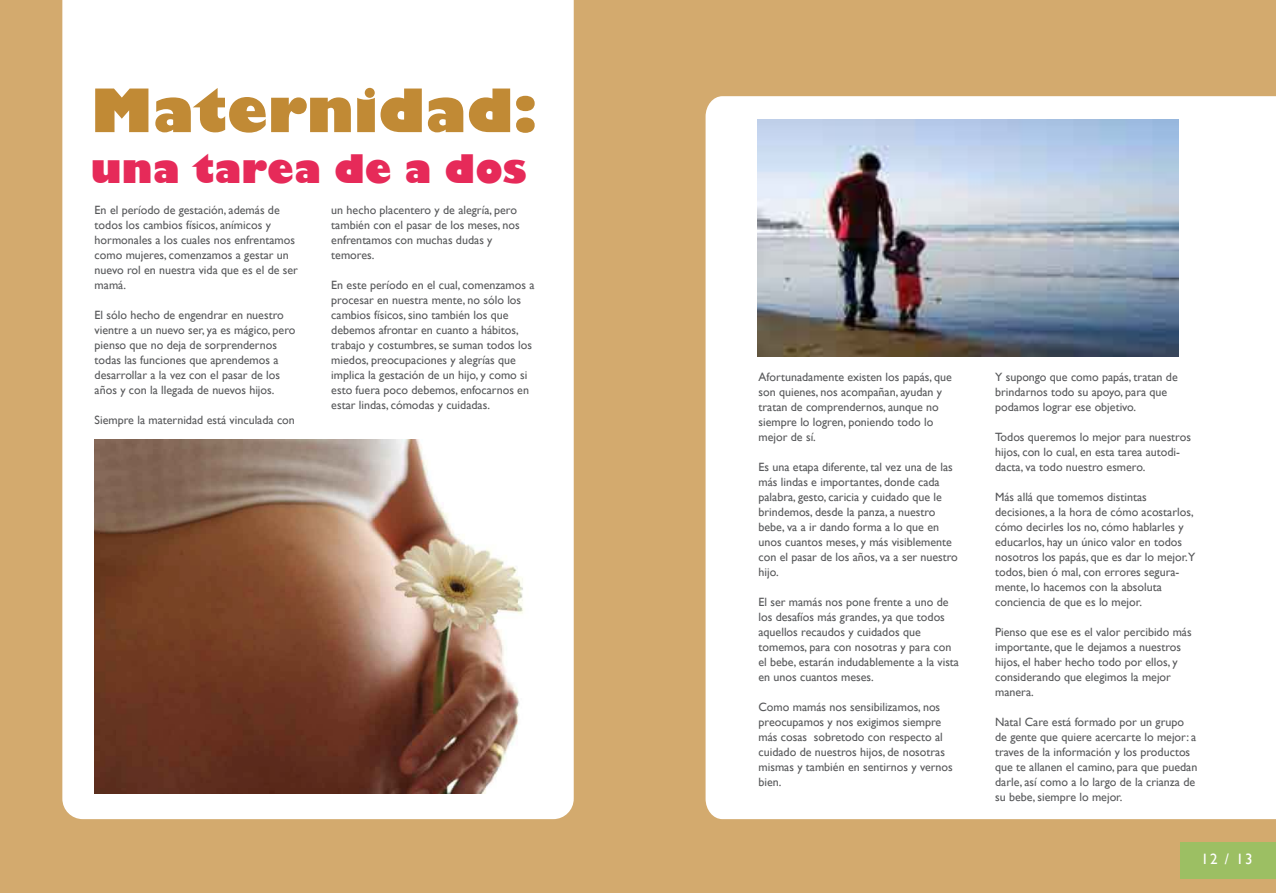
<style>
.page{position:relative;width:1276px;height:893px;background:#d3aa6e}
.page>*{position:absolute;margin:0;border:0;box-sizing:border-box;transform-origin:0 0}
.t1{font:800 58.5px "Gill Sans";color:#c18a35}
.t2{font:800 38.25px "Gill Sans";color:#e62a59}
.t3{font:15px "Gill Sans";color:#fff}
.t4{font:12px/15px "Gill Sans";color:#57585a}
</style>
<div class="page">
<div style="left:705px;top:96px;width:571px;height:723px;background:#fff"></div>
<div style="left:62px;top:0;width:512px;height:819px;background:#fff"></div>
<img style="left:757px;top:120px;width:421px;height:236px">
<img style="left:95px;top:440px;width:443px;height:353px">
<div style="left:1180px;top:842px;width:96px;height:37px;background:#9cbf63"></div>
<h1 class="t1" style="left:91px;top:74px;width:448px">Maternidad:</h1>
<h2 class="t2" style="left:91px;top:145px;width:437px">una tarea de a dos</h2>
<p class="t4" style="left:95px;top:202px;width:205px">En el período de gestación, además de todos los cambios físicos, anímicos y hormonales a los cuales nos enfrentamos como mujeres, comenzamos a gestar un nuevo rol en nuestra vida que es el de ser mamá.</p>
<p class="t4" style="left:95px;top:307px;width:202px">El sólo hecho de engendrar en nuestro vientre a un nuevo ser, ya es mágico, pero pienso que no deja de sorprendernos todas las funciones que aprendemos a desarrollar a la vez con el pasar de los años y con la llegada de nuevos hijos.</p>
<p class="t4" style="left:95px;top:412px;width:202px">Siempre la maternidad está vinculada con</p>
<p class="t4" style="left:331px;top:202px;width:190px">un hecho placentero y de alegría, pero también con el pasar de los meses, nos enfrentamos con muchas dudas y temores.</p>
<p class="t4" style="left:331px;top:277px;width:205px">En este período en el cual, comenzamos a procesar en nuestra mente, no sólo los cambios físicos, sino también los que debemos afrontar en cuanto a hábitos, trabajo y costumbres, se suman todos los miedos, preocupaciones y alegrías que implica la gestación de un hijo, y como si esto fuera poco debemos, enfocarnos en estar lindas, cómodas y cuidadas.</p>
<p class="t4" style="left:758px;top:369px;width:195px">Afortunadamente existen los papás, que son quienes, nos acompañan, ayudan y tratan de comprendernos, aunque no siempre lo logren, poniendo todo lo mejor de sí.</p>
<p class="t4" style="left:758px;top:459px;width:201px">Es una etapa diferente, tal vez una de las más lindas e importantes, donde cada palabra, gesto, caricia y cuidado que le brindemos, desde la panza, a nuestro bebe, va a ir dando forma a lo que en unos cuantos meses, y más visiblemente con el pasar de los años, va a ser nuestro hijo.</p>
<p class="t4" style="left:758px;top:594px;width:202px">El ser mamás nos pone frente a uno de los desafíos más grandes, ya que todos aquellos recaudos y cuidados que tomemos, para con nosotras y para con el bebe, estarán indudablemente a la vista en unos cuantos meses.</p>
<p class="t4" style="left:758px;top:699px;width:196px">Como mamás nos sensibilizamos, nos preocupamos y nos exigimos siempre más cosas sobretodo con respecto al cuidado de nuestros hijos, de nosotras mismas y también en sentirnos y vernos bien.</p>
<p class="t4" style="left:995px;top:369px;width:184px">Y supongo que como papás, tratan de brindarnos todo su apoyo, para que podamos lograr ese objetivo.</p>
<p class="t4" style="left:995px;top:429px;width:197px">Todos queremos lo mejor para nuestros hijos, con lo cual, en esta tarea autodi&shy;dacta, va todo nuestro esmero.</p>
<p class="t4" style="left:995px;top:489px;width:202px">Más allá que tomemos distintas decisiones, a la hora de cómo acostarlos, cómo decirles los no, cómo hablarles y educarlos, hay un único valor en todos nosotros los papás, que es dar lo mejor.Y todos, bien ó mal, con errores segura&shy;mente, lo hacemos con la absoluta conciencia de que es lo mejor.</p>
<p class="t4" style="left:995px;top:624px;width:198px">Pienso que ese es el valor percibido más importante, que le dejamos a nuestros hijos, el haber hecho todo por ellos, y considerando que elegimos la mejor manera.</p>
<p class="t4" style="left:995px;top:714px;width:204px">Natal Care está formado por un grupo de gente que quiere acercarte lo mejor: a traves de la información y los productos que te allanen el camino, para que puedan darle, así como a lo largo de la crianza de su bebe, siempre lo mejor.</p>
<p class="t3" style="left:1201px;top:850px;width:53px">12 / 13</p>
</div>
